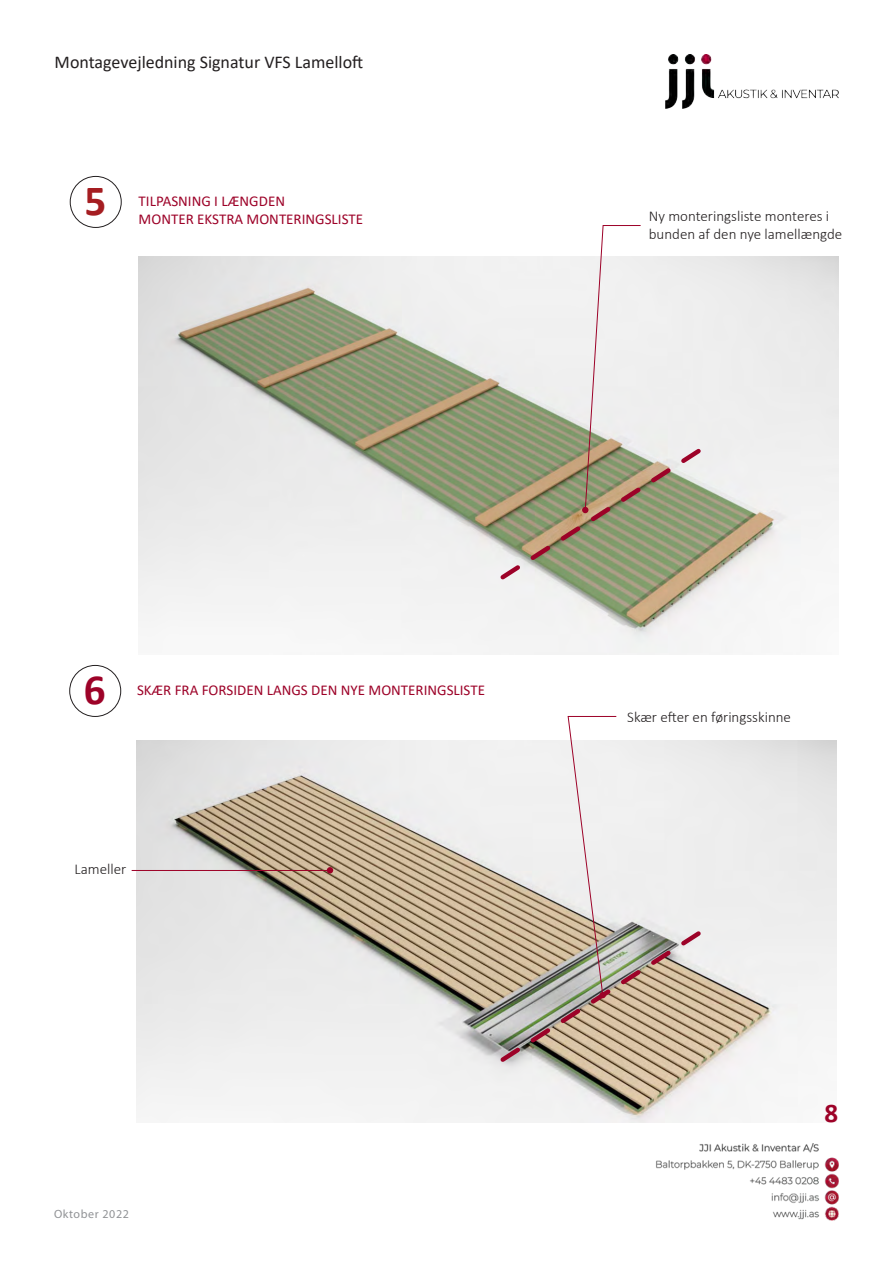
<style>
.page{position:relative;width:893px;height:1263px;background:#fff}
.page>*{position:absolute;margin:0;border:0;box-sizing:border-box;transform-origin:0 0}
.t1{font:700 43.2px "Calibri";color:#a51d21}
.t2{font:700 43.2px "Calibri";color:#9d0228}
.t3{font:700 27px "Calibri";color:#9d0228}
.t4{font:18px "Calibri";color:#231f20}
.Brødtekst{font:15px "Calibri";color:#9d0228}
.Brødtekst-2{font:300 15px "Calibri";color:#231f20}
.t5{font:12px "Myriad Pro";letter-spacing:.05em;color:#919396}
</style>
<div class="page">
<img style="left:665px;top:54px;width:173px;height:54px">
<img style="left:656px;top:1143px;width:182px;height:77px">
<img style="left:139px;top:256px;width:700px;height:399px">
<img style="left:136px;top:741px;width:700px;height:382px">
<div style="left:70px;top:176px;width:51px;height:52px;border:1px solid #231f20;border-radius:50%"></div>
<svg style="left:496px;top:225px;width:209px;height:358px"></svg>
<svg style="left:327px;top:867px;width:6px;height:6px"></svg>
<hr style="left:132px;top:870px;width:197px;height:1px;background:#9d0228">
<div style="left:70px;top:665px;width:51px;height:52px;border:1px solid #231f20;border-radius:50%"></div>
<svg style="left:496px;top:716px;width:209px;height:350px"></svg>
<p class="t4" style="left:55px;top:49px;width:310px">Montagevejledning Signatur VFS Lamelloft</p>
<p class="t1" style="left:84px;top:171px;width:23px">5</p>
<p class="Brødtekst" style="left:139px;top:191px;width:148px">TILPASNING I LÆNGDEN</p>
<p class="Brødtekst" style="left:139px;top:209px;width:226px">MONTER EKSTRA MONTERINGSLISTE</p>
<p class="Brødtekst-2" style="left:649px;top:207px;width:182px">Ny monteringsliste monteres i</p>
<p class="Brødtekst-2" style="left:649px;top:225px;width:195px">bunden af den nye lamellængde</p>
<p class="t2" style="left:84px;top:659px;width:23px">6</p>
<p class="Brødtekst" style="left:137px;top:680px;width:349px">SKÆR FRA FORSIDEN LANGS DEN NYE MONTERINGSLISTE</p>
<p class="Brødtekst-2" style="left:75px;top:860px;width:53px">Lameller</p>
<p class="t5" style="left:54px;top:1206px;width:76px">Oktober 2022</p>
<p class="Brødtekst-2" style="left:627px;top:708px;width:165px">Skær efter en føringsskinne</p>
<h2 class="t3" style="left:825px;top:1093px;width:15px">8</h2>
</div>
